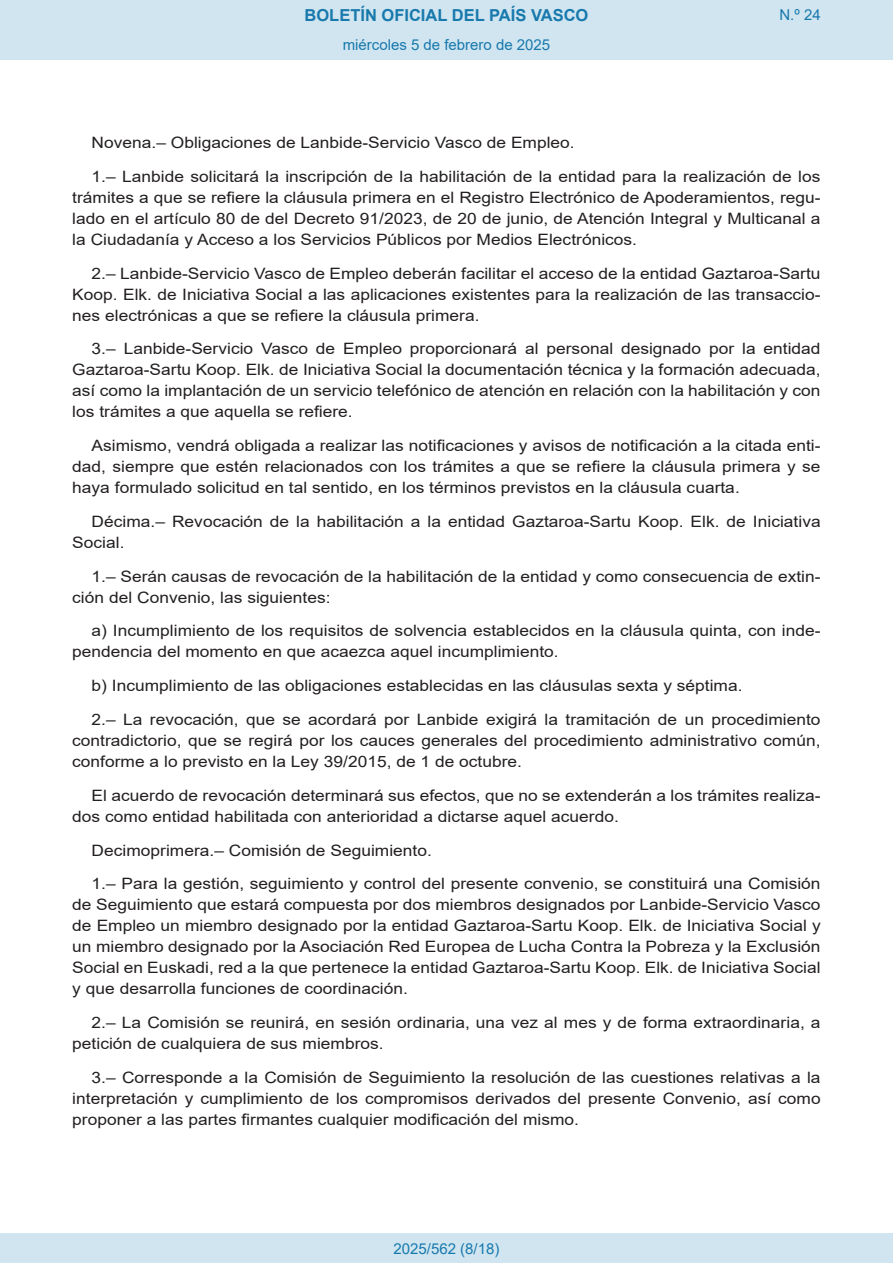
<style>
.page{position:relative;width:893px;height:1263px;background:#fff}
.page>*{position:absolute;margin:0;border:0;box-sizing:border-box;transform-origin:0 0}
.t1{font:700 16.5px "Arial";color:#1879ad}
.BOPVDetalle{font:15.6px/21px "Arial";color:#231f20;text-align:justify;scale:1.11 1}
.Paginacion_Centro{font:15px "Arial";color:#1879ad}
</style>
<div class="page">
<div style="left:0;top:0;width:893px;height:60px;background:#d0e5f0"></div>
<div style="left:0;top:1233px;width:893px;height:30px;background:#d0e5f0"></div>
<p class="t1" style="left:305px;top:3px;width:285px">BOLETÍN OFICIAL DEL PAÍS VASCO</p>
<p class="Paginacion_Centro" style="left:343px;top:35px;width:209px">miércoles 5 de febrero de 2025</p>
<p class="Paginacion_Centro" style="left:779px;top:5px;width:43px">N.º 24</p>
<p class="BOPVDetalle" style="left:92px;top:132px;width:437px">Novena.– Obligaciones de Lanbide-Servicio Vasco de Empleo.</p>
<p class="BOPVDetalle" style="left:72px;top:166px;width:676px;text-indent:19px">1.– Lanbide solicitará la inscripción de la habilitación de la entidad para la realización de los trámites a que se refiere la cláusula primera en el Registro Electrónico de Apoderamientos, regu&shy;lado en el artículo 80 de del Decreto 91/2023, de 20 de junio, de Atención Integral y Multicanal a la Ciudadanía y Acceso a los Servicios Públicos por Medios Electrónicos.</p>
<p class="BOPVDetalle" style="left:72px;top:263px;width:676px;text-indent:19px">2.– Lanbide-Servicio Vasco de Empleo deberán facilitar el acceso de la entidad Gaztaroa-Sartu Koop. Elk. de Iniciativa Social a las aplicaciones existentes para la realización de las transaccio&shy;nes electrónicas a que se refiere la cláusula primera.</p>
<p class="BOPVDetalle" style="left:72px;top:338px;width:676px;text-indent:19px">3.– Lanbide-Servicio Vasco de Empleo proporcionará al personal designado por la entidad Gaztaroa-Sartu Koop. Elk. de Iniciativa Social la documentación técnica y la formación adecuada, así como la implantación de un servicio telefónico de atención en relación con la habilitación y con los trámites a que aquella se refiere.</p>
<p class="BOPVDetalle" style="left:72px;top:435px;width:676px;text-indent:19px">Asimismo, vendrá obligada a realizar las notificaciones y avisos de notificación a la citada enti&shy;dad, siempre que estén relacionados con los trámites a que se refiere la cláusula primera y se haya formulado solicitud en tal sentido, en los términos previstos en la cláusula cuarta.</p>
<p class="BOPVDetalle" style="left:72px;top:511px;width:676px;text-indent:19px">Décima.– Revocación de la habilitación a la entidad Gaztaroa-Sartu Koop. Elk. de Iniciativa<br>Social.</p>
<p class="BOPVDetalle" style="left:72px;top:566px;width:676px;text-indent:19px">1.– Serán causas de revocación de la habilitación de la entidad y como consecuencia de extin&shy;ción del Convenio, las siguientes:</p>
<p class="BOPVDetalle" style="left:72px;top:620px;width:676px;text-indent:19px">a) Incumplimiento de los requisitos de solvencia establecidos en la cláusula quinta, con inde&shy;pendencia del momento en que acaezca aquel incumplimiento.</p>
<p class="BOPVDetalle" style="left:92px;top:675px;width:588px">b) Incumplimiento de las obligaciones establecidas en las cláusulas sexta y séptima.</p>
<p class="BOPVDetalle" style="left:72px;top:709px;width:676px;text-indent:19px">2.– La revocación, que se acordará por Lanbide exigirá la tramitación de un procedimiento contradictorio, que se regirá por los cauces generales del procedimiento administrativo común, conforme a lo previsto en la Ley 39/2015, de 1 de octubre.</p>
<p class="BOPVDetalle" style="left:72px;top:785px;width:676px;text-indent:19px">El acuerdo de revocación determinará sus efectos, que no se extenderán a los trámites realiza&shy;dos como entidad habilitada con anterioridad a dictarse aquel acuerdo.</p>
<p class="BOPVDetalle" style="left:92px;top:839px;width:308px">Decimoprimera.– Comisión de Seguimiento.</p>
<p class="BOPVDetalle" style="left:72px;top:873px;width:676px;text-indent:19px">1.– Para la gestión, seguimiento y control del presente convenio, se constituirá una Comisión de Seguimiento que estará compuesta por dos miembros designados por Lanbide-Servicio Vasco de Empleo un miembro designado por la entidad Gaztaroa-Sartu Koop. Elk. de Iniciativa Social y un miembro designado por la Asociación Red Europea de Lucha Contra la Pobreza y la Exclusión Social en Euskadi, red a la que pertenece la entidad Gaztaroa-Sartu Koop. Elk. de Iniciativa Social y que desarrolla funciones de coordinación.</p>
<p class="BOPVDetalle" style="left:72px;top:1012px;width:676px;text-indent:19px">2.– La Comisión se reunirá, en sesión ordinaria, una vez al mes y de forma extraordinaria, a petición de cualquiera de sus miembros.</p>
<p class="BOPVDetalle" style="left:72px;top:1067px;width:676px;text-indent:19px">3.– Corresponde a la Comisión de Seguimiento la resolución de las cuestiones relativas a la interpretación y cumplimiento de los compromisos derivados del presente Convenio, así como proponer a las partes firmantes cualquier modificación del mismo.</p>
<p class="Paginacion_Centro" style="left:393px;top:1238px;width:107px">2025/562 (8/18)</p>
</div>
